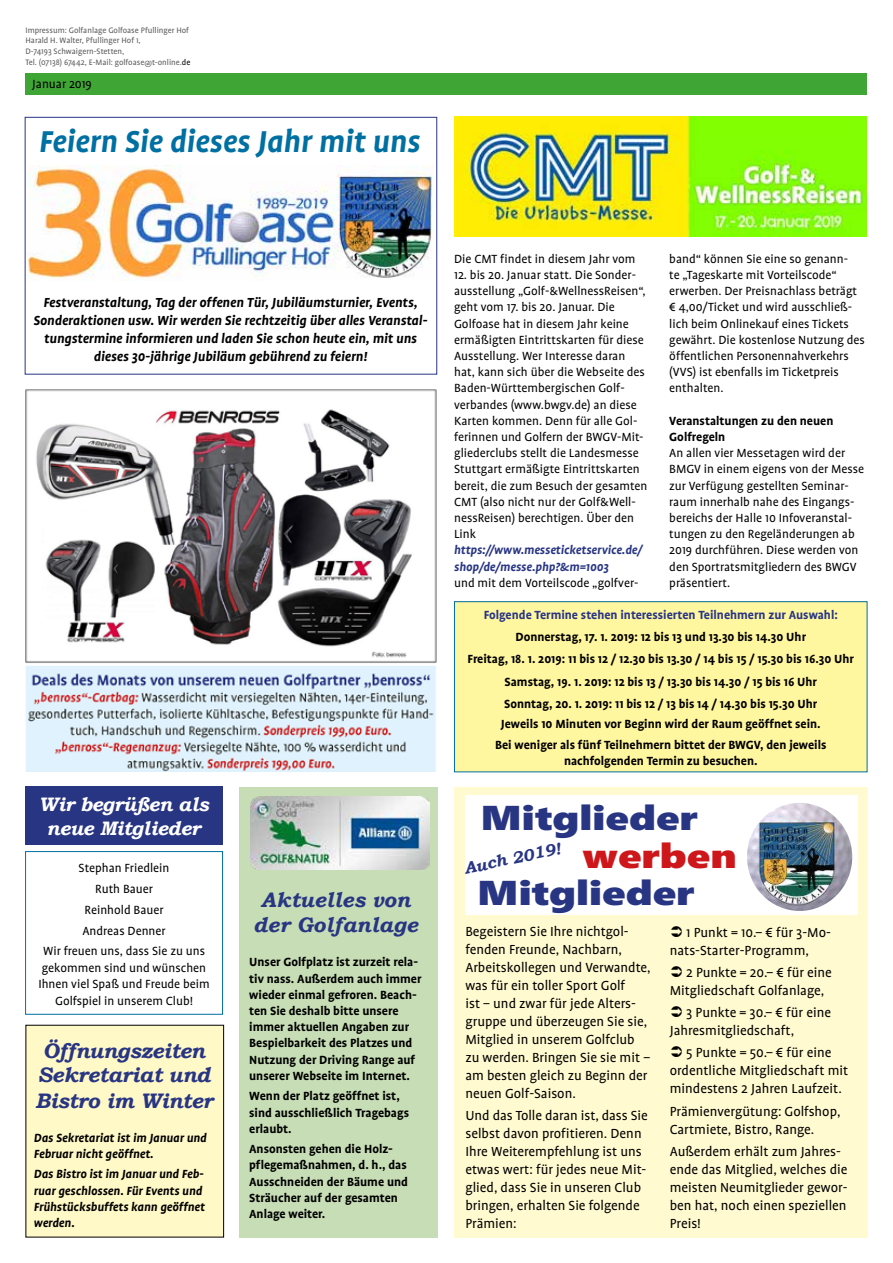
<style>
.page{position:relative;width:893px;height:1263px;background:#fff}
.page>*{position:absolute;margin:0;border:0;box-sizing:border-box;transform-origin:0 0}
.t1{font:italic 700 34.5px "UV Profile";color:#006fa2}
.t2{font:900 34.5px "Segoe WP";color:#283583;scale:1.22 1}
.t3{font:900 34.5px "Segoe WP";color:#cd171a;scale:1.22 1}
.t4{font:italic 700 21px/24.8px "Bookman Old Style";letter-spacing:-.02em;color:#283583;text-align:center}
.t5{font:italic 700 21px/25.2px "Bookman Old Style";color:#283583;text-align:center}
.t6{font:italic 700 19.5px/23.4px "Bookman Old Style";letter-spacing:-.02em;color:#fff;text-align:center}
.t7{font:italic 700 16.5px "Bookman Old Style";color:#283583}
.t8{font:15px/18px "UV Profile";color:#000}
.t9{font:italic 700 15px/18px "UV Profile";color:#000;text-align:center}
.t10{font:13.5px/16.2px "UV Profile";color:#000}
.t11{font:700 13.5px/16.2px "UV Profile";color:#000}
.t12{font:italic 700 13.5px/16.2px "UV Profile";color:#000}
.t13{font:italic 700 13.5px/16.2px "UV Profile";color:#283583}
.t14{font:700 13.5px "UV Profile";color:#283583}
.t15{font:9px/10.8px "UV Profile";color:#5a5a59}
.s1{color:#000}
</style>
<div class="page">
<div style="left:25px;top:117px;width:412px;height:257px;border:1px solid #283583"></div>
<div style="left:26px;top:73px;width:841px;height:22px;background:#3fa535"></div>
<div style="left:26px;top:1025px;width:198px;height:212px;background:#fff9c7"></div>
<div style="left:25px;top:851px;width:198px;height:164px;border:1px solid #006fa2"></div>
<div style="left:454px;top:602px;width:413px;height:170px;background:#fff6a0"></div>
<div style="left:454px;top:601px;width:413px;height:171px;border:1px solid #006fa2"></div>
<div style="left:25px;top:787px;width:198px;height:58px;background:#283583"></div>
<div style="left:454px;top:787px;width:413px;height:450px;background:#fffad0"></div>
<div style="left:465px;top:795px;width:393px;height:120px;background:#fff"></div>
<img style="left:747px;top:803px;width:105px;height:108px">
<div style="left:239px;top:787px;width:198px;height:450px;background:#c7ddb5"></div>
<img style="left:251px;top:797px;width:178px;height:73px">
<img style="left:26px;top:389px;width:411px;height:383px">
<img style="left:454px;top:117px;width:413px;height:119px">
<img style="left:27px;top:166px;width:406px;height:115px">
<p class="t15" style="left:26px;top:24px;width:166px">Impressum: Golfanlage Golfoase Pfullinger Hof Harald H. Walter, Pfullinger Hof 1,<br>D-74193 Schwaigern-Stetten,<br>Tel. (07138) 67442, E-Mail: golfoase@t-online.<span class="s1">de</span></p>
<p class="t10" style="left:32px;top:76px;width:61px">Januar 2019</p>
<h1 class="t1" style="left:39px;top:123px;width:383px">Feiern Sie dieses Jahr mit uns</h1>
<p class="t9" style="left:33px;top:293px;width:396px">Festveranstaltung, Tag der offenen Tür, Jubiläumsturnier, Events, Sonderaktionen usw. Wir werden Sie rechtzeitig über alles Veranstal&shy;tungstermine informieren und laden Sie schon heute ein, mit uns dieses 30-jährige Jubiläum gebührend zu feiern!</p>
<h3 class="t6" style="left:39px;top:793px;width:172px">Wir begrüßen als neue Mitglieder</h3>
<p class="t10" style="left:43px;top:857px;width:163px;line-height:21px;text-align:center">Stephan Friedlein<br>Ruth Bauer<br>Reinhold Bauer<br>Andreas Denner<br>Wir freuen uns, dass Sie zu uns</p>
<p class="t10" style="left:38px;top:959px;width:173px;text-align:center">gekommen sind und wünschen<br>Ihnen viel Spaß und Freude beim<br>Golfspiel in unserem Club!</p>
<h2 class="t4" style="left:35px;top:1038px;width:179px">Öffnungszeiten<br>Sekretariat und<br>Bistro im Winter</h2>
<p class="t12" style="left:34px;top:1129px;width:174px">Das Sekretariat ist im Januar und<br>Februar nicht geöffnet.</p>
<p class="t12" style="left:34px;top:1166px;width:173px">Das Bistro ist im Januar und Feb&shy;ruar geschlossen. Für Events und<br>Frühstücksbuffets kann geöffnet werden.</p>
<h2 class="t5" style="left:253px;top:887px;width:166px">Aktuelles von der Golfanlage</h2>
<p class="t11" style="left:249px;top:954px;width:174px">Unser Golfplatz ist zurzeit rela&shy;tiv nass. Außerdem auch immer wieder einmal gefroren. Beach&shy;ten Sie deshalb bitte unsere immer aktuellen Angaben zur<br>Bespielbarkeit des Platzes und<br>Nutzung der Driving Range auf unserer Webseite im Internet.</p>
<p class="t11" style="left:249px;top:1088px;width:161px">Wenn der Platz geöffnet ist, sind ausschließlich Tragebags erlaubt.</p>
<p class="t11" style="left:249px;top:1141px;width:160px">Ansonsten gehen die Holz&shy;pflegemaßnahmen, d. h., das<br>Ausschneiden der Bäume und<br>Sträucher auf der gesamten<br>Anlage weiter.</p>
<p class="t10" style="left:454px;top:251px;width:183px">Die CMT findet in diesem Jahr vom</p>
<p class="t10" style="left:454px;top:267px;width:195px">12. bis 20. Januar statt. Die Sonder&shy;ausstellung „Golf-&amp;WellnessReisen“, geht vom 17. bis 20. Januar. Die Golfoase hat in diesem Jahr keine ermäßigten Eintrittskarten für diese Ausstellung. Wer Interesse daran hat, kann sich über die Webseite des Baden-Württembergischen Golf&shy;verbandes (www.bwgv.de) an diese Karten kommen. Denn für alle Gol&shy;ferinnen und Golfern der BWGV-Mit&shy;gliederclubs stellt die Landesmesse Stuttgart ermäßigte Eintrittskarten bereit, die zum Besuch der gesamten CMT (also nicht nur der Golf&amp;Well&shy;nessReisen) berechtigen. Über den Link</p>
<p class="t13" style="left:454px;top:542px;width:190px">https://www.messeticketservice.de/ shop/de/messe.php?&amp;m=1003</p>
<p class="t10" style="left:454px;top:575px;width:186px">und mit dem Vorteilscode „golfver-</p>
<p class="t10" style="left:669px;top:251px;width:197px">band“ können Sie eine so genann-<br>te „Tageskarte mit Vorteilscode“ erwerben. Der Preisnachlass beträgt € 4,00/Ticket und wird ausschließ&shy;lich beim Onlinekauf eines Tickets gewährt. Die kostenlose Nutzung des öffentlichen Personennahverkehrs (VVS) ist ebenfalls im Ticketpreis enthalten.</p>
<p class="t11" style="left:669px;top:412px;width:166px">Veranstaltungen zu den neuen<br>Golfregeln</p>
<p class="t10" style="left:669px;top:445px;width:196px">An allen vier Messetagen wird der<br>BMGV in einem eigens von der Messe zur Verfügung gestellten Seminar&shy;raum innerhalb nahe des Eingangs&shy;bereichs der Halle 10 Infoveranstal&shy;tungen zu den Regeländerungen ab<br>2019 durchführen. Diese werden von den Sportratsmitgliedern des BWGV präsentiert.</p>
<p class="t14" style="left:484px;top:607px;width:356px">Folgende Termine stehen interessierten Teilnehmern zur Auswahl:</p>
<p class="t11" style="left:468px;top:626px;width:388px;line-height:22.2px;text-align:center">Donnerstag, 17. 1. 2019: 12 bis 13 und 13.30 bis 14.30 Uhr<br>Freitag, 18. 1. 2019: 11 bis 12 / 12.30 bis 13.30 / 14 bis 15 / 15.30 bis 16.30 Uhr Samstag, 19. 1. 2019: 12 bis 13 / 13.30 bis 14.30 / 15 bis 16 Uhr<br>Sonntag, 20. 1. 2019: 11 bis 12 / 13 bis 14 / 14.30 bis 15.30 Uhr</p>
<p class="t11" style="left:495px;top:714px;width:333px;line-height:20.4px;text-align:center">Jeweils 10 Minuten vor Beginn wird der Raum geöffnet sein.<br>Bei weniger als fünf Teilnehmern bittet der BWGV, den jeweils</p>
<p class="t11" style="left:564px;top:753px;width:195px">nachfolgenden Termin zu besuchen.</p>
<h1 class="t2" style="left:480px;top:796px;width:180px">Mitglieder</h1>
<h1 class="t3" style="left:582px;top:833px;width:128px">werben</h1>
<h1 class="t2" style="left:477px;top:871px;width:180px">Mitglieder</h1>
<p class="t7" style="left:462px;top:857px;width:100px;rotate:-12deg">Auch 2019!</p>
<p class="t8" style="left:465px;top:922px;width:187px">Begeistern Sie Ihre nichtgol&shy;fenden Freunde, Nachbarn,<br>Arbeitskollegen und Verwandte, was für ein toller Sport Golf<br>ist – und zwar für jede Alters&shy;gruppe und überzeugen Sie sie,<br>Mitglied in unserem Golfclub zu werden. Bringen Sie sie mit – am besten gleich zu Beginn der neuen Golf-Saison.</p>
<p class="t8" style="left:465px;top:1106px;width:184px">Und das Tolle daran ist, dass Sie selbst davon profitieren. Denn<br>Ihre Weiterempfehlung ist uns etwas wert: für jedes neue Mit&shy;glied, dass Sie in unseren Club bringen, erhalten Sie folgende<br>Prämien:</p>
<p class="t8" style="left:670px;top:923px;width:163px;text-indent:17px">1 Punkt = 10.– € für 3-Mo&shy;nats-Starter-Programm,</p>
<p class="t8" style="left:670px;top:963px;width:164px;text-indent:17px">2 Punkte = 20.– € für eine<br>Mitgliedschaft Golfanlage,</p>
<p class="t8" style="left:670px;top:1003px;width:163px;text-indent:17px">3 Punkte = 30.– € für eine<br>Jahresmitgliedschaft,</p>
<p class="t8" style="left:670px;top:1044px;width:180px;text-align:center">5 Punkte = 50.– € für eine ordentliche Mitgliedschaft mit mindestens 2 Jahren Laufzeit.</p>
<p class="t8" style="left:670px;top:1102px;width:172px">Prämienvergütung: Golfshop,<br>Cartmiete, Bistro, Range.</p>
<p class="t8" style="left:670px;top:1142px;width:179px">Außerdem erhält zum Jahres&shy;ende das Mitglied, welches die meisten Neumitglieder gewor&shy;ben hat, noch einen speziellen<br>Preis!</p>
</div>
